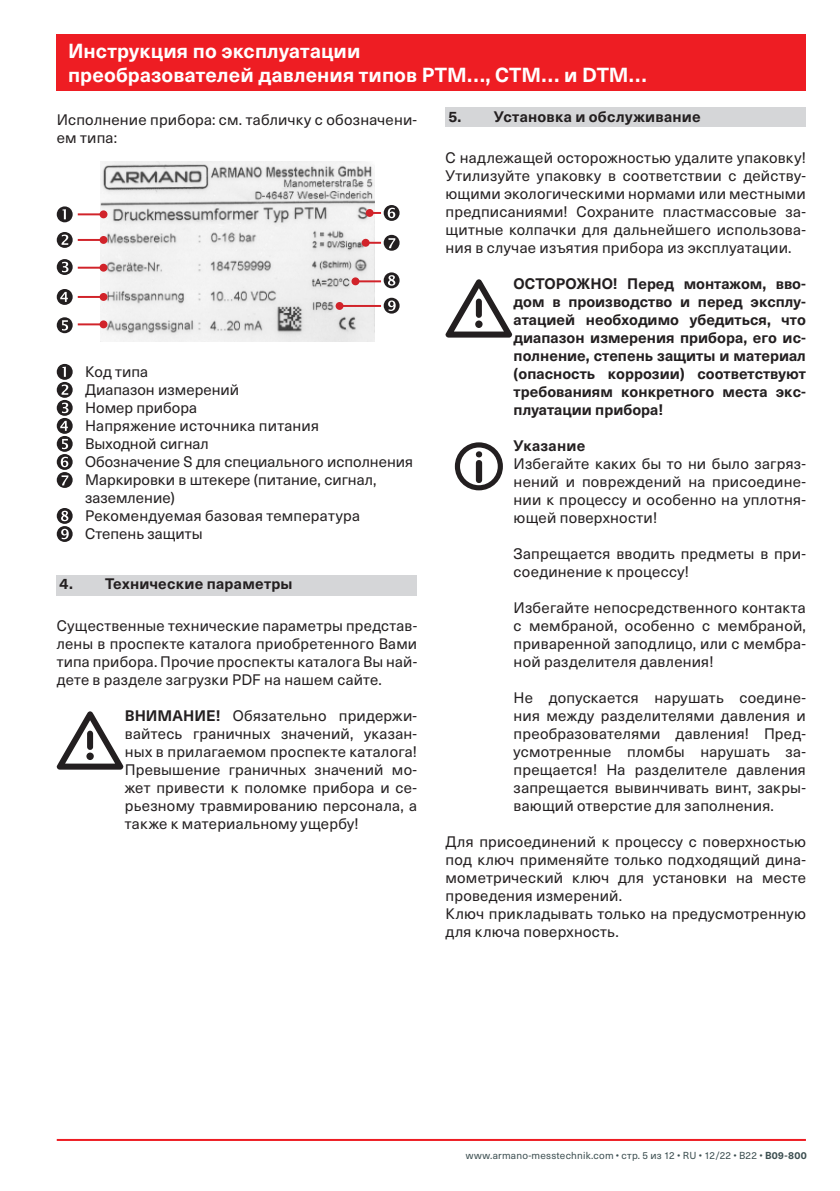
<style>
.page{position:relative;width:840px;height:1191px;background:#fff}
.page>*{position:absolute;margin:0;border:0;box-sizing:border-box;transform-origin:0 0}
.t1{font:700 20px/24px "Neue Haas Unica W1 G";letter-spacing:.005em;color:#fff}
.t2{font:15px/18px "Neue Haas Unica W1 G";letter-spacing:.015em;color:#231f20;text-align:justify}
.t3{font:700 15px/18px "Neue Haas Unica W1 G";color:#231f20;text-align:justify}
.t4{font:10px "Neue Haas Unica W1 G";letter-spacing:.02em;color:#3d4f51}
.s1{font-weight:700}
</style>
<div class="page">
<hr style="left:57px;top:1139px;width:748px;height:2px;background:#ee1d23">
<div style="left:57px;top:34px;width:748px;height:57px;background:#ee1d23"></div>
<img style="left:100px;top:161px;width:274px;height:180px">
<svg style="left:57px;top:206px;width:16px;height:16px"></svg>
<svg style="left:57px;top:232px;width:16px;height:16px"></svg>
<svg style="left:57px;top:259px;width:16px;height:16px"></svg>
<svg style="left:57px;top:289px;width:16px;height:16px"></svg>
<svg style="left:57px;top:317px;width:16px;height:16px"></svg>
<svg style="left:383px;top:272px;width:16px;height:16px"></svg>
<svg style="left:383px;top:298px;width:16px;height:16px"></svg>
<hr style="left:78px;top:213px;width:25px;height:2px;background:#d1232a">
<div style="left:99px;top:210px;width:8px;height:8px;background:#d1232a;border-radius:50%"></div>
<hr style="left:78px;top:239px;width:25px;height:2px;background:#d1232a">
<div style="left:99px;top:236px;width:8px;height:8px;background:#d1232a;border-radius:50%"></div>
<hr style="left:78px;top:267px;width:25px;height:2px;background:#d1232a">
<div style="left:99px;top:264px;width:8px;height:8px;background:#d1232a;border-radius:50%"></div>
<hr style="left:78px;top:296px;width:25px;height:2px;background:#d1232a">
<div style="left:99px;top:293px;width:8px;height:8px;background:#d1232a;border-radius:50%"></div>
<hr style="left:78px;top:323px;width:25px;height:2px;background:#d1232a">
<div style="left:99px;top:320px;width:8px;height:8px;background:#d1232a;border-radius:50%"></div>
<svg style="left:369px;top:205px;width:30px;height:16px"></svg>
<div style="left:365px;top:209px;width:8px;height:8px;background:#d1232a;border-radius:50%"></div>
<svg style="left:365px;top:235px;width:34px;height:16px"></svg>
<div style="left:361px;top:239px;width:8px;height:8px;background:#d1232a;border-radius:50%"></div>
<hr style="left:355px;top:280px;width:26px;height:2px;background:#d1232a">
<div style="left:351px;top:277px;width:8px;height:8px;background:#d1232a;border-radius:50%"></div>
<hr style="left:339px;top:305px;width:42px;height:2px;background:#d1232a">
<div style="left:335px;top:302px;width:8px;height:8px;background:#d1232a;border-radius:50%"></div>
<svg style="left:57px;top:364px;width:16px;height:124px"></svg>
<svg style="left:57px;top:508px;width:16px;height:34px"></svg>
<div style="left:57px;top:575px;width:360px;height:20px;background:#d5d6d8"></div>
<svg style="left:57px;top:711px;width:66px;height:58px"></svg>
<div style="left:86px;top:752px;width:8px;height:8px;background:#231f20;border-radius:50%"></div>
<div style="left:445px;top:108px;width:360px;height:19px;background:#d5d6d8"></div>
<svg style="left:445px;top:279px;width:67px;height:58px"></svg>
<div style="left:475px;top:320px;width:7px;height:8px;background:#231f20;border-radius:50%"></div>
<div style="left:454px;top:442px;width:48px;height:48px;border:5px solid #231f20;border-radius:50%"></div>
<svg style="left:475px;top:451px;width:7px;height:32px"></svg>
<h1 class="t1" style="left:68px;top:38px;width:580px">Инструкция по эксплуатации<br>преобразователей давления типов PTM…, CTM… и DTM…</h1>
<p class="t2" style="left:57px;top:110px;width:361px">Исполнение прибора: см. табличку с обозначени&shy;ем типа:</p>
<p class="t3" style="left:448px;top:107px;width:254px">5. Установка и обслуживание</p>
<p class="t2" style="left:445px;top:148px;width:362px">С надлежащей осторожностью удалите упаковку!<br>Утилизуйте упаковку в соответствии с действу&shy;ющими экологическими нормами или местными предписаниями! Сохраните пластмассовые за&shy;щитные колпачки для дальнейшего использова&shy;ния в случае изъятия прибора из эксплуатации.</p>
<p class="t3" style="left:513px;top:274px;width:293px">ОСТОРОЖНО! Перед монтажом, вво&shy;дом в производство и перед эксплу&shy;атацией необходимо убедиться, что диапазон измерения прибора, его ис&shy;полнение, степень защиты и материал (опасность коррозии) соответствуют требованиям конкретного места экс&shy;плуатации прибора!</p>
<p class="t3" style="left:513px;top:436px;width:73px">Указание</p>
<p class="t2" style="left:513px;top:454px;width:293px">Избегайте каких бы то ни было загряз&shy;нений и повреждений на присоедине&shy;нии к процессу и особенно на уплотня&shy;ющей поверхности!</p>
<p class="t2" style="left:513px;top:544px;width:293px">Запрещается вводить предметы в при&shy;соединение к процессу!</p>
<p class="t2" style="left:513px;top:598px;width:293px">Избегайте непосредственного контакта с мембраной, особенно с мембраной, приваренной заподлицо, или с мембра&shy;ной разделителя давления!</p>
<p class="t2" style="left:513px;top:688px;width:293px">Не допускается нарушать соедине&shy;ния между разделителями давления и преобразователями давления! Пред&shy;усмотренные пломбы нарушать за&shy;прещается! На разделителе давления запрещается вывинчивать винт, закры&shy;вающий отверстие для заполнения.</p>
<p class="t2" style="left:445px;top:832px;width:362px;text-align:left">Для присоединений к процессу с поверхностью под ключ применяйте только подходящий дина&shy;мометрический ключ для установки на месте проведения измерений.<br>Ключ прикладывать только на предусмотренную для ключа поверхность.</p>
<p class="t2" style="left:85px;top:362px;width:329px;text-align:left">Код типа<br>Диапазон измерений<br>Номер прибора<br>Напряжение источника питания<br>Выходной сигнал<br>Обозначение S для специального исполнения<br>Маркировки в штекере (питание, сигнал, заземление)<br>Рекомендуемая базовая температура<br>Степень защиты</p>
<p class="t3" style="left:60px;top:574px;width:234px">4. Технические параметры</p>
<p class="t2" style="left:57px;top:616px;width:361px">Существенные технические параметры представ&shy;лены в проспекте каталога приобретенного Вами типа прибора. Прочие проспекты каталога Вы най&shy;дете в разделе загрузки PDF на нашем сайте.</p>
<p class="t2" style="left:125px;top:706px;width:293px"><span class="s1">ВНИМАНИЕ!</span> Обязательно придержи&shy;вайтесь граничных значений, указан&shy;ных в прилагаемом проспекте каталога!<br>Превышение граничных значений мо&shy;жет привести к поломке прибора и се&shy;рьезному травмированию персонала, а также к материальному ущербу!</p>
<p class="t4" style="left:465px;top:1148px;width:342px">www.armano-messtechnik.com • стр. 5 из 12 • RU • 12/22 • B22 • <span class="s1">B09-800</span></p>
</div>
